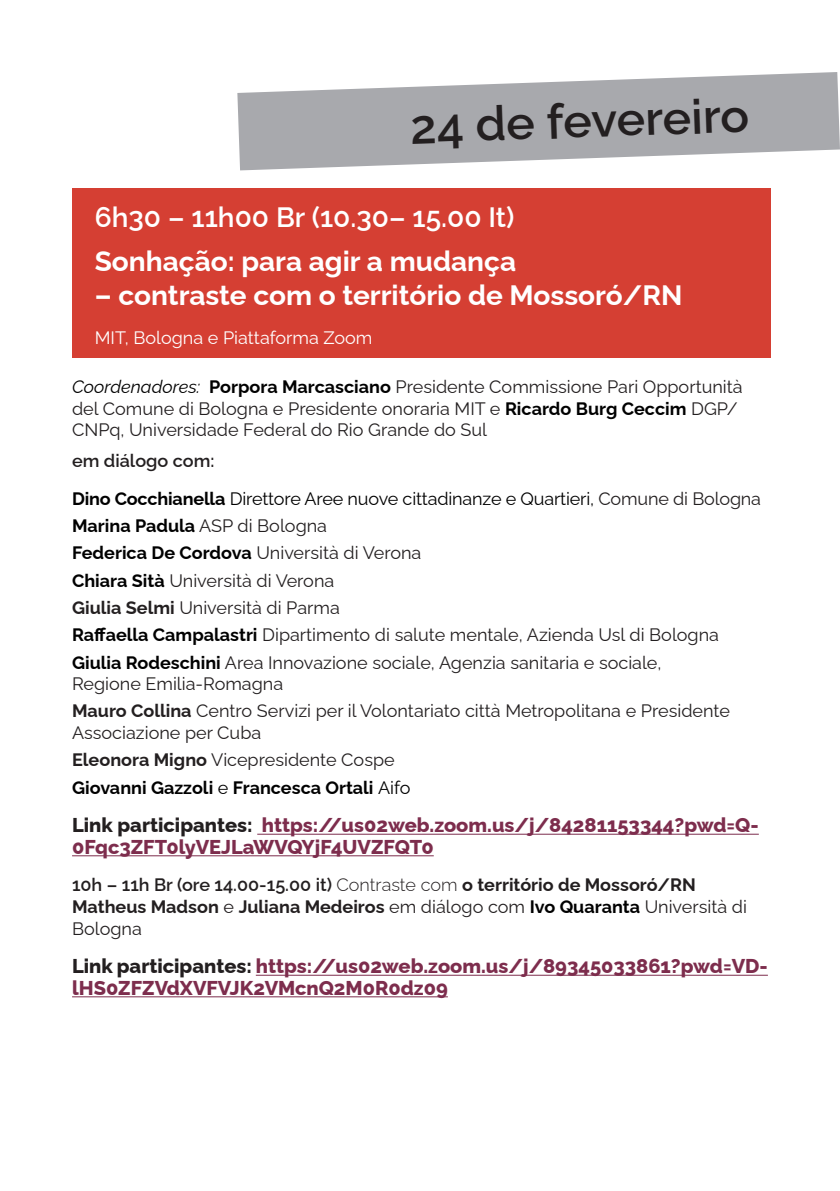
<style>
.page{position:relative;width:840px;height:1191px;background:#fff}
.page>*{position:absolute;margin:0;border:0;box-sizing:border-box;transform-origin:0 0}
.t1{font:600 48px "Raleway";color:#231f20}
.t2{font:700 28px "Raleway";color:#fff}
.t3{font:600 28px "Raleway";color:#fff}
.t4{font:800 20px/21.6px "Raleway";color:#7d2d4d}
.t5{font:18px/27.2px "Raleway";color:#231f20}
.t6{font:700 18px/21.6px "Raleway";color:#231f20}
.t7{font:18px/37.6px "Raleway";letter-spacing:-.01em;color:#000}
.t8{font:18px "Raleway";color:#fff}
.s1{font-style:italic;color:#000}
.s2{font-weight:700;color:#000}
.s3{font-weight:600;color:#231f20}
.s4{font-weight:700}
.s5{color:#231f20}
.s6{color:#000}
.s7{font-weight:600}
.s8{font-weight:300}
.s9{font-weight:400}
</style>
<div class="page">
<div style="left:72px;top:189px;width:697px;height:169px;background:#d53f33"></div>
<svg style="left:237px;top:72px;width:602px;height:98px;fill:#a8a9ad"></svg>
<hr style="left:257px;top:833px;width:501px;height:1px;background:#7d2d4d">
<hr style="left:72px;top:855px;width:361px;height:1px;background:#7d2d4d">
<hr style="left:256px;top:974px;width:511px;height:1px;background:#7d2d4d">
<hr style="left:72px;top:996px;width:375px;height:1px;background:#7d2d4d">
<h1 class="t1" style="left:409px;top:88px;width:340px;rotate:-2deg">24 de fevereiro</h1>
<h2 class="t3" style="left:95px;top:194px;width:421px">6h30 – 11h00 Br (10.30– 15.00 It)</h2>
<h2 class="t2" style="left:95px;top:239px;width:422px">Sonhação: para agir a mudança</h2>
<h2 class="t2" style="left:95px;top:273px;width:588px">– contraste com o território de Mossoró/RN</h2>
<p class="t8" style="left:95px;top:324px;width:279px">MIT, Bologna e Piattaforma Zoom</p>
<p class="t5" style="left:72px;top:374px;width:671px;line-height:21.6px"><span class="s1">Coordenadores:</span> <span class="s2">Porpora Marcasciano</span> Presidente Commissione Pari Opportunità del Comune di Bologna e Presidente onoraria MIT e <span class="s2">Ricardo Burg Ceccim</span> DGP/<br>CNPq, Universidade Federal do Rio Grande do Sul</p>
<p class="t7" style="left:72px;top:440px;width:690px"><span class="s3">em diálogo com:<br></span><span class="s4">Dino Cocchianella</span> Direttore Aree nuove cittadinanze e Quartieri, <span class="s5">Comune di Bologna</span></p>
<p class="t5" style="left:72px;top:510px;width:648px"><span class="s2">Marina Padula</span> ASP di Bologna<br><span class="s2">Federica De Cordova</span> Università di Verona<br><span class="s2">Chiara Sità</span> Università di Verona<br><span class="s4">Giulia Selmi</span> Università di Parma<br><span class="s2">Raffaella Campalastri</span> Dipartimento di salute mentale, Azienda Usl di Bologna <span class="s2">Giulia Rodeschini</span> Area Innovazione sociale, Agenzia sanitaria e sociale,</p>
<p class="t5" style="left:72px;top:668px;width:659px">Regione Emilia-Romagna<br><span class="s4">Mauro Collina</span> Centro Servizi per il Volontariato città Metropolitana e Presidente</p>
<p class="t5" style="left:72px;top:717px;width:340px">Associazione per Cuba<br><span class="s4">Eleonora Migno</span> Vicepresidente Cospe<br><span class="s2">Giovanni Gazzoli</span> <span class="s6">e</span> <span class="s2">Francesca Ortali</span> <span class="s6">Aifo</span></p>
<p class="t4" style="left:72px;top:812px;width:687px"><span class="s5">Link participantes:</span> https://us02web.zoom.us/j/84281153344?pwd=Q-<br>0Fqc3ZFT0lyVEJLaWVQYjF4UVZFQT0</p>
<p class="t6" style="left:72px;top:872px;width:676px"><span class="s7">10h – 11h Br (ore 14.00-15.00 it)</span> <span class="s8">Contraste com</span> o território de Mossoró/RN<br>Matheus Madson <span class="s9">e</span> Juliana Medeiros <span class="s9">em diálogo com</span> <span class="s6">Ivo Quaranta</span> <span class="s9">Università di<br>Bologna</span></p>
<p class="t4" style="left:72px;top:953px;width:697px"><span class="s5">Link participantes:</span> https://us02web.zoom.us/j/89345033861?pwd=VD&shy;lHS0ZFZVdXVFVJK2VMcnQ2M0R0dz09</p>
</div>
